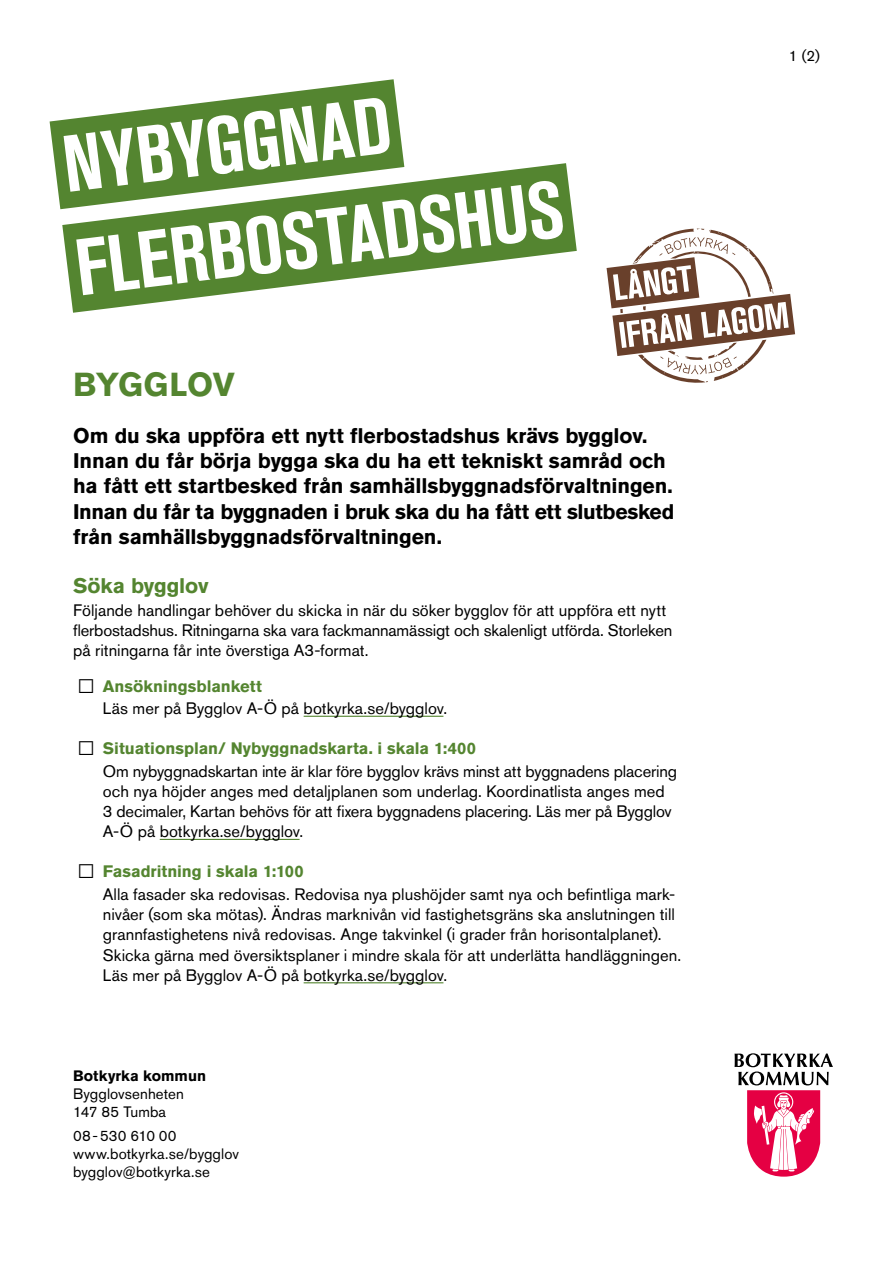
<style>
.page{position:relative;width:893px;height:1263px;background:#fff}
.page>*{position:absolute;margin:0;border:0;box-sizing:border-box;transform-origin:0 0}
.t1{font:79.5px/104.2px "Akzidenz Grotesk Std Rubrik Bold Cn";color:#fff}
.t2{font:700 33px "Akzidenz Grotesk Std";letter-spacing:-.005em;color:#548530}
.t3{font:700 21px/25.2px "Akzidenz Grotesk Std";letter-spacing:-.01em;color:#000}
.t4{font:700 21px "Akzidenz Grotesk Std";letter-spacing:-.01em;color:#548530}
.t5{font:16.5px/20.2px "Akzidenz Grotesk Std";color:#000}
.t6{font:15px/18px "Akzidenz Grotesk Std";letter-spacing:.005em;color:#000}
.t7{font:700 15px "Akzidenz Grotesk Std";color:#000}
.s1{font-family:"Times New Roman";font-weight:700;font-size:30px}
.s2{font-weight:700;color:#548530}
</style>
<div class="page">
<svg style="left:735px;top:1053px;width:98px;height:124px"></svg>
<hr style="left:304px;top:716px;width:139px;height:1px;background:#548530">
<hr style="left:160px;top:839px;width:140px;height:1px;background:#548530">
<hr style="left:304px;top:982px;width:139px;height:1px;background:#548530">
<svg style="left:50px;top:79px;width:354px;height:130px;fill:#548530"></svg>
<svg style="left:62px;top:163px;width:515px;height:150px;fill:#548530"></svg>
<svg style="left:607px;top:228px;width:188px;height:155px"></svg>
<h1 class="t1" style="left:57px;top:116px;width:493px;rotate:-7deg">nybyggnad flerbostadshus</h1>
<h2 class="t2" style="left:73px;top:366px;width:163px">BYGGLOV</h2>
<p class="t3" style="left:73px;top:423px;width:603px">Om du ska uppföra ett nytt flerbostadshus krävs bygglov.<br>Innan du får börja bygga ska du ha ett tekniskt samråd och ha fått ett startbesked från samhällsbyggnadsförvaltningen.<br>Innan du får ta byggnaden i bruk ska du ha fått ett slutbesked från samhällsbyggnadsförvaltningen.</p>
<p class="t4" style="left:73px;top:574px;width:137px">Söka bygglov</p>
<p class="t5" style="left:73px;top:600px;width:601px">Följande handlingar behöver du skicka in när du söker bygglov för att uppföra ett nytt flerbostadshus. Ritningarna ska vara fackmannamässigt och skalenligt utförda. Storleken på ritningarna får inte överstiga A3-format.</p>
<p class="t5" style="left:103px;top:675px;width:346px;line-height:22.4px;text-indent:-26px"><span class="s1">□</span> <span class="s2">Ansökningsblankett<br></span>Läs mer på Bygglov A-Ö på botkyrka.se/bygglov.</p>
<p class="t5" style="left:103px;top:737px;width:576px;line-height:22.4px;text-indent:-26px"><span class="s1">□</span> <span class="s2">Situationsplan/ Nybyggnadskarta. i skala 1:400<br></span>Om nybyggnadskartan inte är klar före bygglov krävs minst att byggnadens placering</p>
<p class="t5" style="left:103px;top:781px;width:570px">och nya höjder anges med detaljplanen som underlag. Koordinatlista anges med<br>3 decimaler, Kartan behövs för att fixera byggnadens placering. Läs mer på Bygglov<br>A-Ö på botkyrka.se/bygglov.</p>
<p class="t5" style="left:103px;top:860px;width:574px;line-height:22.4px;text-indent:-26px"><span class="s1">□</span> <span class="s2">Fasadritning i skala 1:100<br></span>Alla fasader ska redovisas. Redovisa nya plushöjder samt nya och befintliga mark-</p>
<p class="t5" style="left:103px;top:904px;width:580px">nivåer (som ska mötas). Ändras marknivån vid fastighetsgräns ska anslutningen till grannfastighetens nivå redovisas. Ange takvinkel (i grader från horisontalplanet).<br>Skicka gärna med översiktsplaner i mindre skala för att underlätta handläggningen.<br>Läs mer på Bygglov A-Ö på botkyrka.se/bygglov.</p>
<p class="t7" style="left:73px;top:1067px;width:134px">Botkyrka kommun</p>
<p class="t6" style="left:73px;top:1084px;width:112px">Bygglovsenheten<br>147 85 Tumba</p>
<p class="t6" style="left:73px;top:1126px;width:167px">08-530 610 00 www.botkyrka.se/bygglov bygglov@botkyrka.se</p>
<p class="t6" style="left:789px;top:47px;width:33px">1 (2)</p>
</div>
